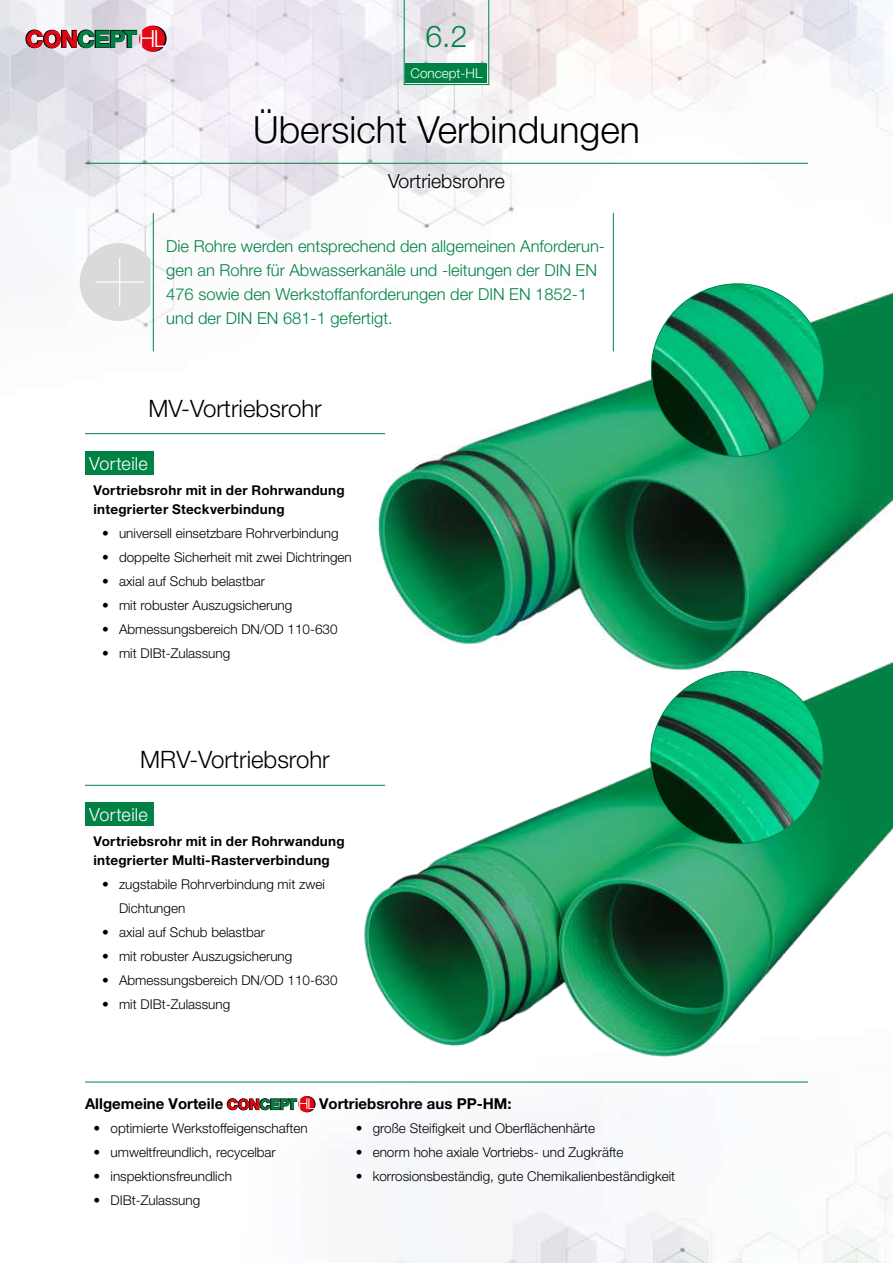
<style>
.page{position:relative;width:893px;height:1263px;background:#fff}
.page>*{position:absolute;margin:0;border:0;box-sizing:border-box;transform-origin:0 0}
.t1{font:300 37.5px "Helvetica Neue LT Pro";color:#000}
.t2{font:300 30px "Helvetica Neue LT Pro";color:#008244}
.t3{font:300 24px "Helvetica Neue LT Pro";color:#000}
.t4{font:300 23.55px "Helvetica Neue LT Pro";color:#fff}
.t5{font:300 19.5px "Helvetica Neue LT Pro";color:#000}
.t6{font:300 18px "Helvetica Neue LT Pro";letter-spacing:.02em;color:#fff}
.t7{font:300 16.5px/24px "Helvetica Neue LT Pro";color:#008244}
.t8{font:700 15px "Helvetica Neue LT Pro";color:#000}
.t9{font:300 13.5px/24px "Helvetica Neue LT Pro";color:#000}
.t10{font:700 13.5px/19.5px "Helvetica Neue LT Pro";letter-spacing:.02em;color:#000}
.t11{font:300 13.5px "Helvetica Neue LT Pro";color:#fff}
.s1{font-weight:300;font-size:14.85px;color:#fff}
</style>
<div class="page">
<img style="left:0;top:0;width:893px;height:1263px">
<hr style="left:85px;top:433px;width:300px;height:1px;background:#008244">
<hr style="left:85px;top:785px;width:300px;height:1px;background:#008244">
<svg style="left:404px;top:0;width:85px;height:85px"></svg>
<div style="left:406px;top:63px;width:81px;height:20px;background:#008244"></div>
<svg style="left:233px;top:89px;width:427px;height:121px"></svg>
<hr style="left:85px;top:163px;width:723px;height:1px;background:#008244">
<hr style="left:85px;top:1082px;width:723px;height:1px;background:#008244">
<hr style="left:153px;top:213px;width:1px;height:138px;background:#008244">
<svg style="left:80px;top:243px;width:71px;height:78px"></svg>
<hr style="left:119px;top:258px;width:1px;height:48px;background:#fff">
<hr style="left:95px;top:281px;width:49px;height:2px;background:#fff">
<div style="left:85px;top:451px;width:69px;height:24px;background:#008244"></div>
<div style="left:85px;top:802px;width:69px;height:24px;background:#008244"></div>
<img style="left:378px;top:213px;width:515px;height:311px">
<svg style="left:644px;top:276px;width:188px;height:188px"></svg>
<img style="left:358px;top:524px;width:535px;height:547px">
<svg style="left:643px;top:663px;width:188px;height:188px"></svg>
<svg style="left:299px;top:1096px;width:17px;height:16px"></svg>
<div style="left:298px;top:1096px;width:17px;height:16px;background:#e30613;border-radius:50%"></div>
<svg style="left:227px;top:1098px;width:70px;height:12px"></svg>
<svg style="left:141px;top:26px;width:26px;height:26px"></svg>
<div style="left:139px;top:26px;width:26px;height:26px;background:#e30613;border-radius:50%"></div>
<svg style="left:26px;top:30px;width:111px;height:18px"></svg>
<h3 class="t4" style="left:139px;top:24px;width:29px">HL</h3>
<h2 class="t2" style="left:426px;top:18px;width:43px">6.2</h2>
<p class="t11" style="left:411px;top:65px;width:73px">Concept-HL</p>
<h1 class="t1" style="left:253px;top:107px;width:388px">Übersicht Verbindungen</h1>
<h3 class="t5" style="left:388px;top:170px;width:118px">Vortriebsrohre</h3>
<p class="t7" style="left:166px;top:234px;width:440px">Die Rohre werden entsprechend den allgemeinen Anforderun&shy;gen an Rohre für Abwasserkanäle und -leitungen der DIN EN 476 sowie den Werkstoffanforderungen der DIN EN 1852-1 und der DIN EN 681-1 gefertigt.</p>
<h3 class="t3" style="left:148px;top:393px;width:175px">MV-Vortriebsrohr</h3>
<h3 class="t6" style="left:89px;top:452px;width:60px">Vorteile</h3>
<p class="t10" style="left:94px;top:480px;width:253px">Vortriebsrohr mit in der Rohrwandung integrierter Steckverbindung</p>
<p class="t9" style="left:102px;top:521px;width:238px">• universell einsetzbare Rohrverbindung</p>
<p class="t9" style="left:102px;top:545px;width:251px">• doppelte Sicherheit mit zwei Dichtringen</p>
<p class="t9" style="left:102px;top:569px;width:165px">• axial auf Schub belastbar</p>
<p class="t9" style="left:102px;top:593px;width:192px">• mit robuster Auszugsicherung</p>
<p class="t9" style="left:102px;top:617px;width:237px">• Abmessungsbereich DN/OD 110-630</p>
<p class="t9" style="left:102px;top:641px;width:130px">• mit DIBt-Zulassung</p>
<h3 class="t3" style="left:140px;top:744px;width:191px">MRV-Vortriebsrohr</h3>
<h3 class="t6" style="left:89px;top:803px;width:60px">Vorteile</h3>
<p class="t10" style="left:94px;top:831px;width:253px">Vortriebsrohr mit in der Rohrwandung integrierter Multi-Rasterverbindung</p>
<p class="t9" style="left:119px;top:872px;width:207px;text-indent:-17px">• zugstabile Rohrverbindung mit zwei<br>Dichtungen</p>
<p class="t9" style="left:102px;top:920px;width:165px">• axial auf Schub belastbar</p>
<p class="t9" style="left:102px;top:944px;width:192px">• mit robuster Auszugsicherung</p>
<p class="t9" style="left:102px;top:968px;width:237px">• Abmessungsbereich DN/OD 110-630</p>
<p class="t9" style="left:102px;top:992px;width:130px">• mit DIBt-Zulassung</p>
<p class="t8" style="left:85px;top:1094px;width:140px">Allgemeine Vorteile</p>
<p class="t8" style="left:298px;top:1094px;width:215px"><span class="s1">HL</span> Vortriebsrohre aus PP-HM:</p>
<p class="t9" style="left:94px;top:1116px;width:216px">• optimierte Werkstoffeigenschaften</p>
<p class="t9" style="left:94px;top:1140px;width:184px">• umweltfreundlich, recycelbar</p>
<p class="t9" style="left:94px;top:1164px;width:140px">• inspektionsfreundlich</p>
<p class="t9" style="left:94px;top:1188px;width:108px">• DIBt-Zulassung</p>
<p class="t9" style="left:356px;top:1116px;width:241px">• große Steifigkeit und Oberflächenhärte</p>
<p class="t9" style="left:356px;top:1140px;width:269px">• enorm hohe axiale Vortriebs- und Zugkräfte</p>
<p class="t9" style="left:356px;top:1164px;width:321px">• korrosionsbeständig, gute Chemikalienbeständigkeit</p>
</div>
